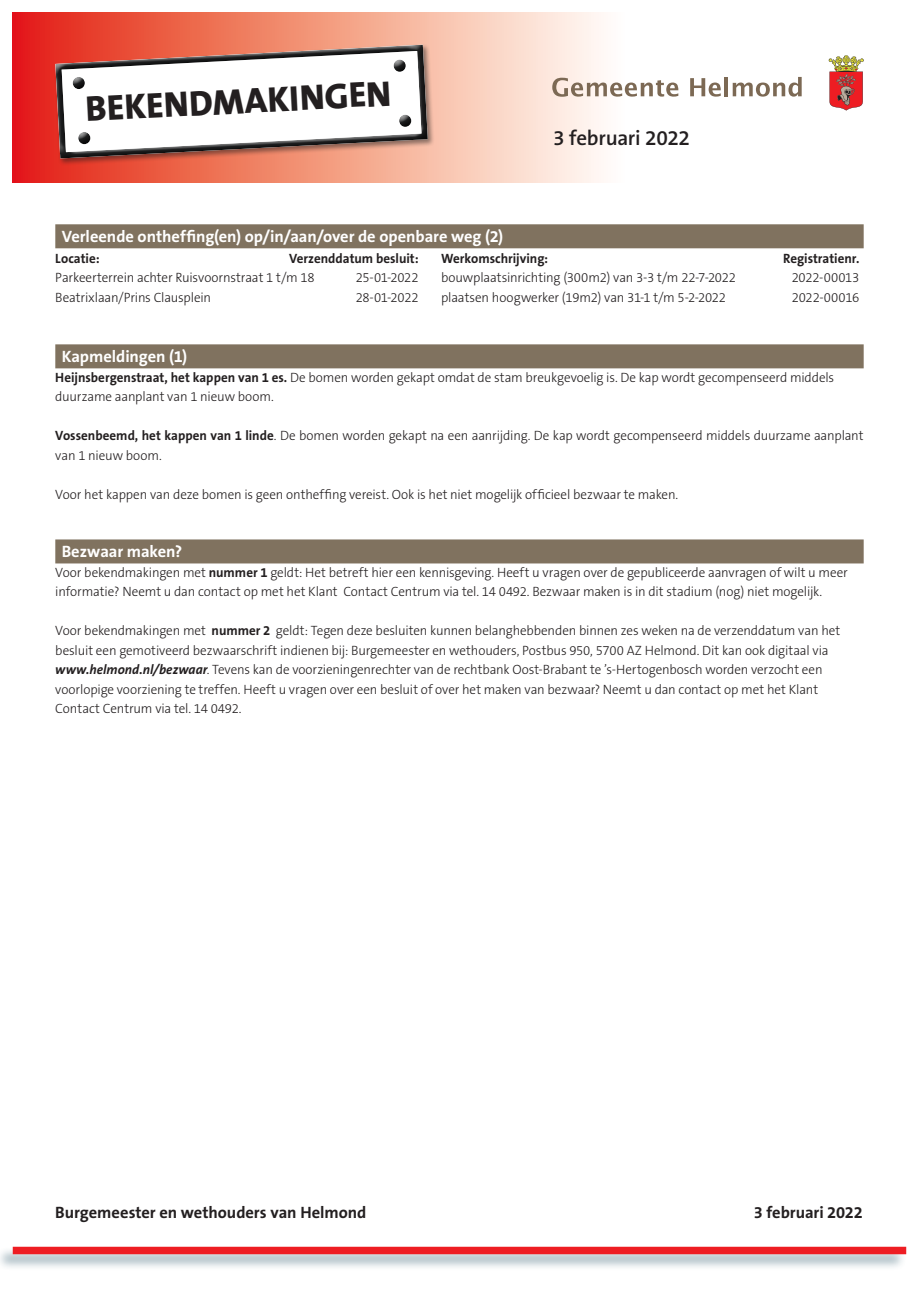
<style>
.page{position:relative;width:919px;height:1289px;background:#fff}
.page>*{position:absolute;margin:0;border:0;box-sizing:border-box;transform-origin:0 0}
.t1{font:800 36px "The Sans B8";color:#231f20}
.t2{font:600 21px "The Sans B6";letter-spacing:-.015em;color:#231f20}
.Titel_in_balk__warm{font:700 16.5px "The Sans B7";color:#fff}
.t3{font:700 16.5px "The Sans B7";color:#231f20}
.Bekendmakingen_platt{font:300 13.5px/19.5px "The Sans B3";letter-spacing:-.01em;color:#231f20}
.Bekendmakingen_platt-2{font:700 13.5px "The Sans B7";color:#231f20}
.s1{font-family:"The Sans B7";font-weight:700}
.s2{font-family:"The Sans B7";font-weight:700;font-style:italic}
</style>
<div class="page">
<div style="left:55px;top:224px;width:808px;height:24px;background:#80725f"></div>
<div style="left:55px;top:344px;width:808px;height:24px;background:#80725f"></div>
<div style="left:55px;top:539px;width:808px;height:24px;background:#80725f"></div>
<div style="left:0;top:1246px;width:906px;height:24px;background:#3f6778;opacity:.5"></div>
<div style="left:13px;top:1246px;width:893px;height:8px;background:#ee1d23"></div>
<div style="left:13px;top:13px;width:616px;height:170px;background:linear-gradient(to right,#e4230b,#fffff8)"></div>
<svg style="left:552px;top:78px;width:126px;height:19px"></svg>
<svg style="left:690px;top:78px;width:30px;height:19px"></svg>
<hr style="left:724px;top:77px;width:4px;height:19px;background:#7c6954">
<svg style="left:732px;top:77px;width:69px;height:20px"></svg>
<svg style="left:828px;top:55px;width:35px;height:56px"></svg>
<div style="left:54px;top:43px;width:381px;height:123px;background:#1d1e1f;opacity:.5"></div>
<svg style="left:55px;top:44px;width:374px;height:115px"></svg>
<div style="left:73px;top:75px;width:14px;height:11px;background:#fff"></div>
<div style="left:73px;top:77px;width:14px;height:15px;background:#1d1e1f;opacity:.75"></div>
<div style="left:393px;top:58px;width:15px;height:11px;background:#fff;opacity:.75"></div>
<div style="left:393px;top:60px;width:15px;height:14px;background:#1d1e1f;opacity:.75"></div>
<div style="left:78px;top:130px;width:15px;height:11px;background:#fff"></div>
<div style="left:78px;top:132px;width:15px;height:15px;background:#1d1e1f;opacity:.75"></div>
<div style="left:399px;top:113px;width:14px;height:11px;background:#fff"></div>
<div style="left:399px;top:115px;width:14px;height:14px;background:#1d1e1f;opacity:.75"></div>
<h1 class="t1" style="left:85px;top:90px;width:307px;rotate:-3deg">BEKENDMAKINGEN</h1>
<h2 class="t2" style="left:553px;top:126px;width:138px">3 februari 2022</h2>
<h1 class="Titel_in_balk__warm" style="left:62px;top:227px;width:443px">Verleende ontheffing(en) op/in/aan/over de openbare weg (2)</h1>
<p class="Bekendmakingen_platt-2" style="left:55px;top:251px;width:46px">Locatie:</p>
<p class="Bekendmakingen_platt-2" style="left:289px;top:251px;width:131px">Verzenddatum besluit:</p>
<p class="Bekendmakingen_platt-2" style="left:441px;top:251px;width:109px">Werkomschrijving:</p>
<p class="Bekendmakingen_platt-2" style="left:783px;top:251px;width:78px">Registratienr.</p>
<p class="Bekendmakingen_platt" style="left:55px;top:268px;width:261px">Parkeerterrein achter Ruisvoornstraat 1 t/m 18</p>
<p class="Bekendmakingen_platt" style="left:355px;top:268px;width:64px">25-01-2022</p>
<p class="Bekendmakingen_platt" style="left:441px;top:268px;width:296px">bouwplaatsinrichting (300m2) van 3-3 t/m 22-7-2022</p>
<p class="Bekendmakingen_platt" style="left:791px;top:268px;width:69px">2022-00013</p>
<p class="Bekendmakingen_platt" style="left:55px;top:288px;width:157px">Beatrixlaan/Prins Clausplein</p>
<p class="Bekendmakingen_platt" style="left:355px;top:288px;width:64px">28-01-2022</p>
<p class="Bekendmakingen_platt" style="left:441px;top:288px;width:286px">plaatsen hoogwerker (19m2) van 31-1 t/m 5-2-2022</p>
<p class="Bekendmakingen_platt" style="left:791px;top:288px;width:69px">2022-00016</p>
<h1 class="Titel_in_balk__warm" style="left:62px;top:347px;width:127px">Kapmeldingen (1)</h1>
<p class="Bekendmakingen_platt" style="left:55px;top:367px;width:780px"><span class="s1">Heijnsbergenstraat, het kappen van 1 es.</span> De bomen worden gekapt omdat de stam breukgevoelig is. De kap wordt gecompenseerd middels</p>
<p class="Bekendmakingen_platt" style="left:55px;top:387px;width:220px">duurzame aanplant van 1 nieuw boom.</p>
<p class="Bekendmakingen_platt" style="left:55px;top:426px;width:809px"><span class="s1">Vossenbeemd, het kappen van 1 linde</span>. De bomen worden gekapt na een aanrijding. De kap wordt gecompenseerd middels duurzame aanplant van 1 nieuw boom.</p>
<p class="Bekendmakingen_platt" style="left:55px;top:484px;width:624px">Voor het kappen van deze bomen is geen ontheffing vereist. Ook is het niet mogelijk officieel bezwaar te maken.</p>
<h1 class="Titel_in_balk__warm" style="left:62px;top:542px;width:122px">Bezwaar maken?</h1>
<p class="Bekendmakingen_platt" style="left:55px;top:562px;width:794px">Voor bekendmakingen met <span class="s1">nummer 1</span> geldt: Het betreft hier een kennisgeving. Heeft u vragen over de gepubliceerde aanvragen of wilt u meer informatie? Neemt u dan contact op met het Klant Contact Centrum via tel. 14 0492. Bezwaar maken is in dit stadium (nog) niet mogelijk.</p>
<p class="Bekendmakingen_platt" style="left:55px;top:621px;width:786px">Voor bekendmakingen met <span class="s1">nummer 2</span> geldt: Tegen deze besluiten kunnen belanghebbenden binnen zes weken na de verzenddatum van het besluit een gemotiveerd bezwaarschrift indienen bij: Burgemeester en wethouders, Postbus 950, 5700 AZ Helmond. Dit kan ook digitaal via <span class="s2">www.helmond.nl/bezwaar</span>. Tevens kan de voorzieningenrechter van de rechtbank Oost-Brabant te ’s-Hertogenbosch worden verzocht een voorlopige voorziening te treffen. Heeft u vragen over een besluit of over het maken van bezwaar? Neemt u dan contact op met het Klant</p>
<p class="Bekendmakingen_platt" style="left:55px;top:699px;width:188px">Contact Centrum via tel. 14 0492.</p>
<p class="t3" style="left:55px;top:1203px;width:312px">Burgemeester en wethouders van Helmond</p>
<p class="t3" style="left:753px;top:1203px;width:110px">3 februari 2022</p>
</div>
